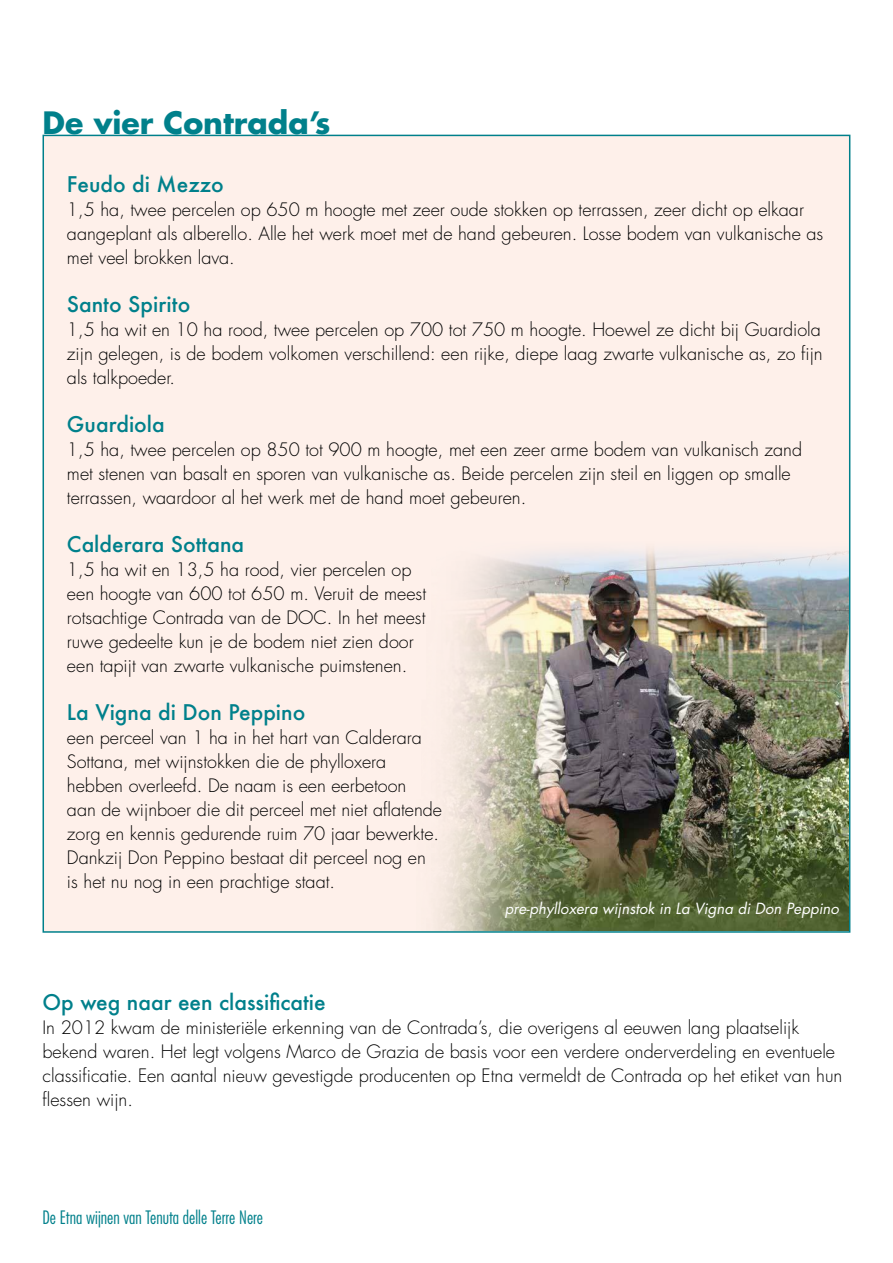
<style>
.page{position:relative;width:893px;height:1263px;background:#fff}
.page>*{position:absolute;margin:0;border:0;box-sizing:border-box;transform-origin:0 0}
.t1{font:700 30px "Futura Std";color:#00808b}
.t2{font:500 21px "Futura";color:#00808b}
.t3{font:300 18px/24px "Futura Std";color:#000}
.t4{font:300 condensed 18px "Futura Std";color:#00808b}
.t5{font:italic 15px "Futura Std";color:#fff}
</style>
<div class="page">
<div style="left:43px;top:135px;width:807px;height:798px;background:#fef0ea;border:2px solid #00808b"></div>
<img style="left:401px;top:541px;width:448px;height:390px">
<h1 class="t1" style="left:43px;top:103px;width:290px">De vier Contrada’s</h1>
<p class="t2" style="left:67px;top:170px;width:158px">Feudo di Mezzo</p>
<p class="t3" style="left:67px;top:198px;width:758px">1,5 ha, twee percelen op 650 m hoogte met zeer oude stokken op terrassen, zeer dicht op elkaar aangeplant als alberello. Alle het werk moet met de hand gebeuren. Losse bodem van vulkanische as met veel brokken lava.</p>
<p class="t2" style="left:67px;top:290px;width:125px">Santo Spirito</p>
<p class="t3" style="left:67px;top:318px;width:757px;text-align:justify">1,5 ha wit en 10 ha rood, twee percelen op 700 tot 750 m hoogte. Hoewel ze dicht bij Guardiola zijn gelegen, is de bodem volkomen verschillend: een rijke, diepe laag zwarte vulkanische as, zo fijn als talkpoeder.</p>
<p class="t2" style="left:67px;top:410px;width:99px">Guardiola</p>
<p class="t3" style="left:67px;top:438px;width:737px">1,5 ha, twee percelen op 850 tot 900 m hoogte, met een zeer arme bodem van vulkanisch zand met stenen van basalt en sporen van vulkanische as. Beide percelen zijn steil en liggen op smalle terrassen, waardoor al het werk met de hand moet gebeuren.</p>
<p class="t2" style="left:67px;top:530px;width:179px">Calderara Sottana</p>
<p class="t3" style="left:67px;top:558px;width:361px">1,5 ha wit en 13,5 ha rood, vier percelen op een hoogte van 600 tot 650 m. Veruit de meest rotsachtige Contrada van de DOC. In het meest ruwe gedeelte kun je de bodem niet zien door een tapijt van zwarte vulkanische puimstenen.</p>
<p class="t2" style="left:67px;top:698px;width:240px">La Vigna di Don Peppino</p>
<p class="t3" style="left:67px;top:726px;width:377px">een perceel van 1 ha in het hart van Calderara Sottana, met wijnstokken die de phylloxera hebben overleefd. De naam is een eerbetoon<br>aan de wijnboer die dit perceel met niet aflatende zorg en kennis gedurende ruim 70 jaar bewerkte.<br>Dankzij Don Peppino bestaat dit perceel nog en<br>is het nu nog in een prachtige staat.</p>
<p class="t5" style="left:505px;top:899px;width:336px">pre-phylloxera wijnstok in La Vigna di Don Peppino</p>
<p class="t2" style="left:43px;top:987px;width:285px">Op weg naar een classificatie</p>
<p class="t3" style="left:43px;top:1015px;width:801px">In 2012 kwam de ministeriële erkenning van de Contrada’s, die overigens al eeuwen lang plaatselijk bekend waren. Het legt volgens Marco de Grazia de basis voor een verdere onderverdeling en eventuele classificatie. Een aantal nieuw gevestigde producenten op Etna vermeldt de Contrada op het etiket van hun flessen wijn.</p>
<p class="t4" style="left:43px;top:1207px;width:222px">De Etna wijnen van Tenuta delle Terre Nere</p>
</div>
